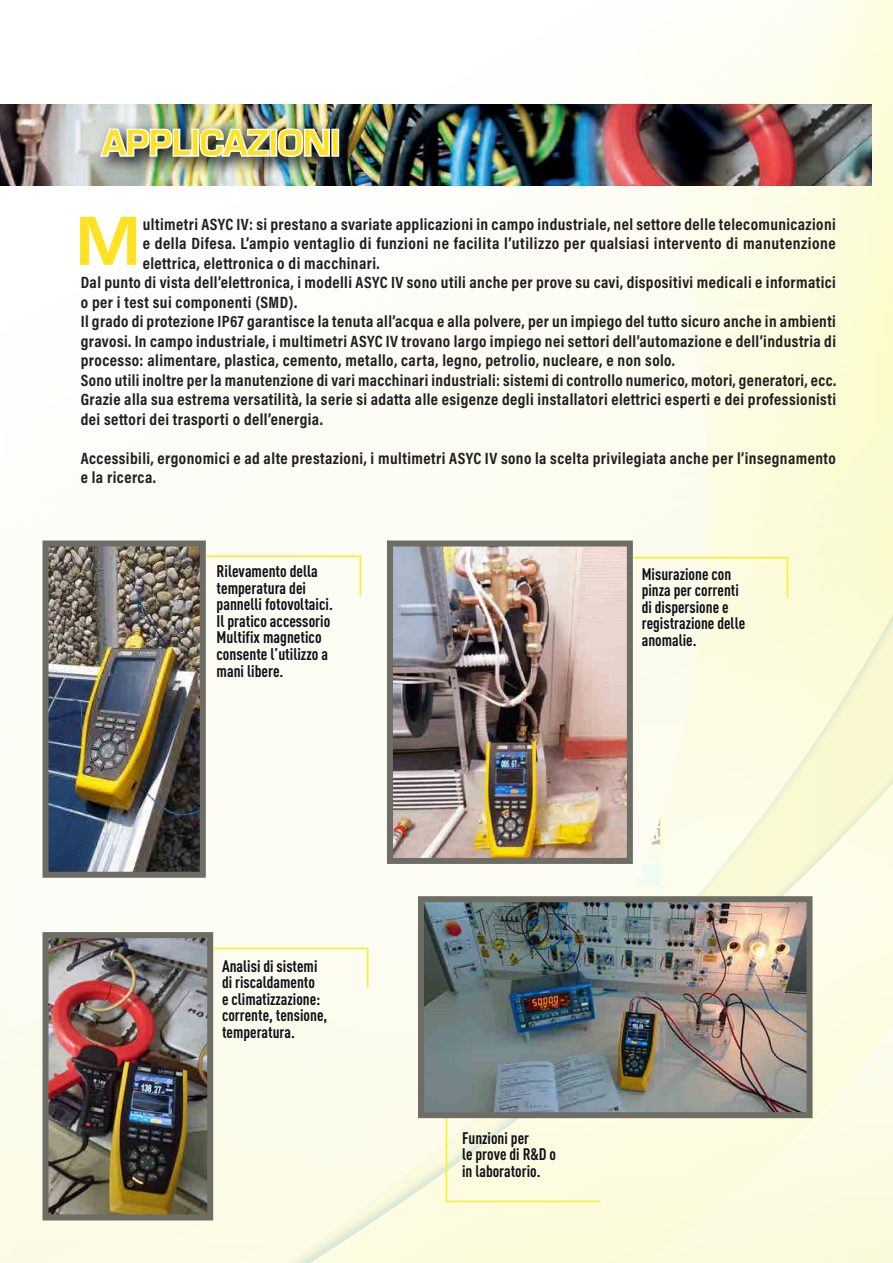
<style>
.page{position:relative;width:893px;height:1263px;background:#fff}
.page>*{position:absolute;margin:0;border:0;box-sizing:border-box;transform-origin:0 0}
.Texte_tableaux{font:700 72px "Eurostile";color:#ffe224}
.t1{font:700 37.5px "Eurostile";color:#ffe224}
.Texte_tableaux-2{font:700 condensed 16.65px "DINOT";color:#101118}
.Texte_courant{font:700 16.5px/19.5px "Acumin Pro Cond";letter-spacing:.025em;color:#231f20}
.Texte_tableaux-3{font:700 condensed 16.5px "DINOT";color:#101118}
</style>
<div class="page">
<svg style="left:723px;top:0;width:170px;height:61px"></svg>
<div style="left:3px;top:61px;width:890px;height:1202px;background:#0b7bbd;opacity:.54"></div>
<hr style="left:446px;top:1105px;width:1px;height:97px;background:#fcf01b">
<img style="left:0;top:105px;width:872px;height:81px">
<img style="left:94px;top:120px;width:266px;height:57px">
<img style="left:98px;top:124px;width:233px;height:169px">
<div style="left:331px;top:129px;width:8px;height:28px;border:3px solid #fff"></div>
<img style="left:50px;top:939px;width:156px;height:274px">
<div style="left:43px;top:932px;width:170px;height:288px;border:6px solid #6d6d65"></div>
<img style="left:50px;top:547px;width:149px;height:324px">
<div style="left:43px;top:540px;width:163px;height:338px;border:6px solid #6d6d65"></div>
<img style="left:394px;top:547px;width:232px;height:310px">
<div style="left:387px;top:540px;width:246px;height:324px;border:6px solid #6d6d65"></div>
<hr style="left:206px;top:555px;width:154px;height:2px;background:#fcf01b">
<hr style="left:360px;top:555px;width:1px;height:41px;background:#fcf01b">
<hr style="left:633px;top:557px;width:154px;height:1px;background:#fcf01b">
<hr style="left:787px;top:557px;width:1px;height:40px;background:#fcf01b">
<hr style="left:213px;top:947px;width:154px;height:2px;background:#fcf01b">
<hr style="left:367px;top:947px;width:1px;height:41px;background:#fcf01b">
<img style="left:425px;top:903px;width:380px;height:208px">
<div style="left:418px;top:896px;width:394px;height:222px;border:6px solid #6d6d65"></div>
<hr style="left:446px;top:1201px;width:154px;height:1px;background:#fcf01b">
<p class="t1" style="left:102px;top:116px;width:239px">APPLICAZIONI</p>
<p class="Texte_tableaux" style="left:76px;top:189px;width:66px">M</p>
<p class="Texte_courant" style="left:143px;top:214px;width:695px;text-align:justify">ultimetri ASYC IV: si prestano a svariate applicazioni in campo industriale, nel settore delle telecomunicazioni e della Difesa. L’ampio ventaglio di funzioni ne facilita l’utilizzo per qualsiasi intervento di manutenzione elettrica, elettronica o di macchinari.</p>
<p class="Texte_courant" style="left:81px;top:272px;width:757px">Dal punto di vista dell’elettronica, i modelli ASYC IV sono utili anche per prove su cavi, dispositivi medicali e informatici o per i test sui componenti (SMD).</p>
<p class="Texte_courant" style="left:81px;top:311px;width:757px;text-align:justify">Il grado di protezione IP67 garantisce la tenuta all’acqua e alla polvere, per un impiego del tutto sicuro anche in ambienti gravosi. In campo industriale, i multimetri ASYC IV trovano largo impiego nei settori dell’automazione e dell’industria di processo: alimentare, plastica, cemento, metallo, carta, legno, petrolio, nucleare, e non solo.</p>
<p class="Texte_courant" style="left:81px;top:370px;width:757px">Sono utili inoltre per la manutenzione di vari macchinari industriali: sistemi di controllo numerico, motori, generatori, ecc.</p>
<p class="Texte_courant" style="left:81px;top:389px;width:757px">Grazie alla sua estrema versatilità, la serie si adatta alle esigenze degli installatori elettrici esperti e dei professionisti dei settori dei trasporti o dell’energia.</p>
<p class="Texte_courant" style="left:81px;top:448px;width:757px">Accessibili, ergonomici e ad alte prestazioni, i multimetri ASYC IV sono la scelta privilegiata anche per l’insegnamento e la ricerca.</p>
<p class="Texte_tableaux-2" style="left:217px;top:561px;width:103px">Rilevamento della</p>
<p class="Texte_tableaux-2" style="left:217px;top:578px;width:91px">temperatura dei</p>
<p class="Texte_tableaux-2" style="left:217px;top:594px;width:118px">pannelli fotovoltaici.</p>
<p class="Texte_tableaux-2" style="left:217px;top:611px;width:115px">Il pratico accessorio</p>
<p class="Texte_tableaux-2" style="left:217px;top:627px;width:107px">Multifix magnetico</p>
<p class="Texte_tableaux-2" style="left:217px;top:644px;width:113px">consente l’utilizzo a</p>
<p class="Texte_tableaux-2" style="left:217px;top:661px;width:68px">mani libere.</p>
<p class="Texte_tableaux-3" style="left:222px;top:956px;width:97px">Analisi di sistemi</p>
<p class="Texte_tableaux-3" style="left:222px;top:972px;width:94px">di riscaldamento</p>
<p class="Texte_tableaux-3" style="left:222px;top:989px;width:100px">e climatizzazione:</p>
<p class="Texte_tableaux-3" style="left:222px;top:1005px;width:107px">corrente, tensione,</p>
<p class="Texte_tableaux-3" style="left:222px;top:1022px;width:74px">temperatura.</p>
<p class="Texte_tableaux-3" style="left:642px;top:564px;width:91px">Misurazione con</p>
<p class="Texte_tableaux-3" style="left:642px;top:580px;width:99px">pinza per correnti</p>
<p class="Texte_tableaux-3" style="left:642px;top:597px;width:88px">di dispersione e</p>
<p class="Texte_tableaux-3" style="left:642px;top:613px;width:105px">registrazione delle</p>
<p class="Texte_tableaux-3" style="left:642px;top:630px;width:56px">anomalie.</p>
<p class="Texte_tableaux-3" style="left:462px;top:1128px;width:69px">Funzioni per</p>
<p class="Texte_tableaux-3" style="left:462px;top:1144px;width:95px">le prove di R&amp;D o</p>
<p class="Texte_tableaux-3" style="left:462px;top:1161px;width:80px">in laboratorio.</p>
</div>
